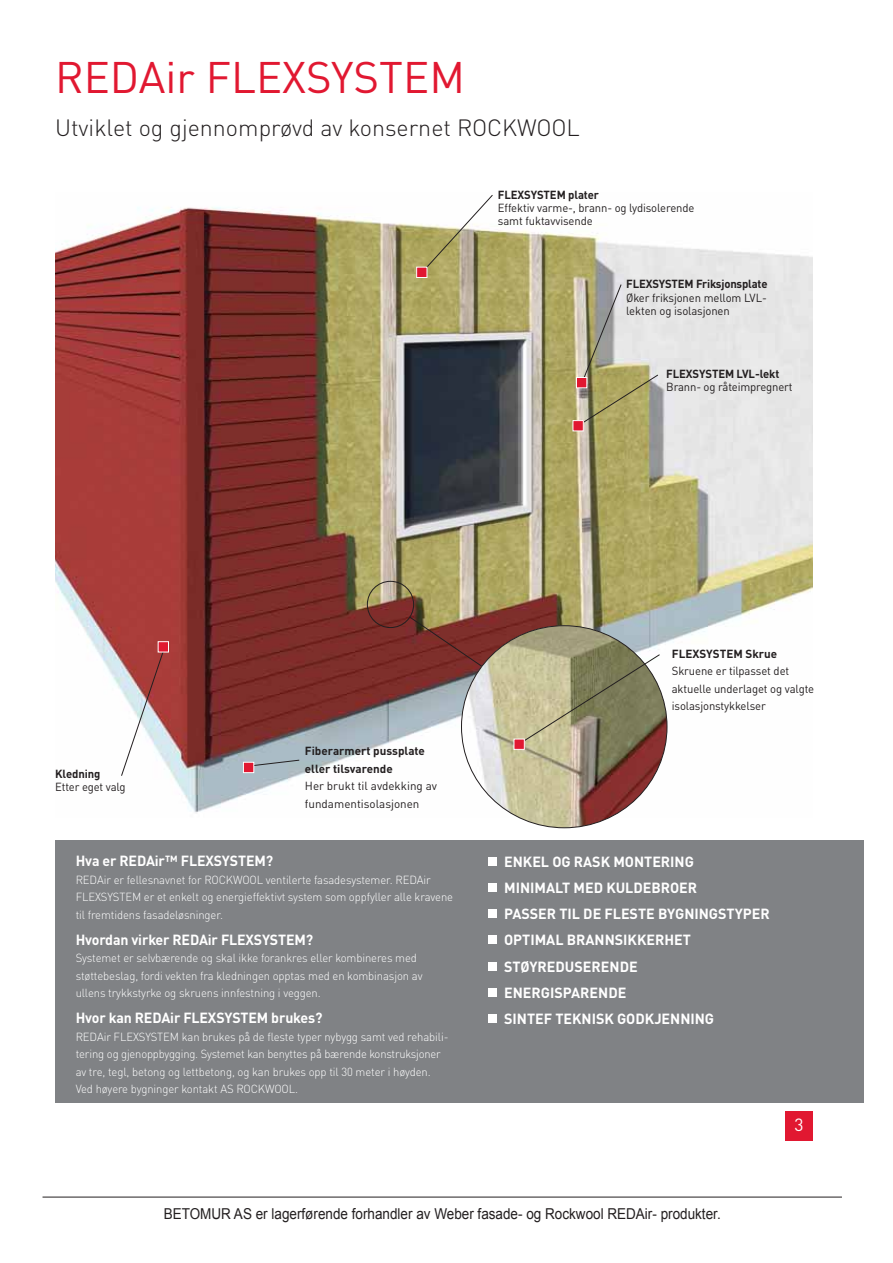
<style>
.page{position:relative;width:893px;height:1263px;background:#fff}
.page>*{position:absolute;margin:0;border:0;box-sizing:border-box;transform-origin:0 0}
.t1{font:43.65px "DINOT";color:#e11831}
.t2{font:300 23.25px "DINOT";color:#231f20}
.t3{font:17.4px "DINOT";color:#fff}
.t4{font:15px "Arial";color:#231f20;scale:.9 1}
.t5{font:700 14.55px/26.2px "DINOT";color:#fff}
.t6{font:300 11.7px/17.4px "DINOT";letter-spacing:-.01em;color:#fff}
.t7{font:11.7px/13px "DINOT";letter-spacing:-.01em;color:#231f20}
.s1{font-weight:700}
</style>
<div class="page">
<hr style="left:43px;top:1197px;width:799px;height:1px;background:#231f20">
<div style="left:786px;top:1111px;width:27px;height:29px;background:#e11831"></div>
<img style="left:55px;top:207px;width:758px;height:606px">
<div style="left:55px;top:840px;width:808px;height:262px;background:#808285"></div>
<div style="left:488px;top:857px;width:8px;height:8px;background:#fff"></div>
<div style="left:488px;top:883px;width:8px;height:8px;background:#fff"></div>
<div style="left:488px;top:909px;width:8px;height:9px;background:#fff"></div>
<div style="left:488px;top:936px;width:8px;height:8px;background:#fff"></div>
<div style="left:488px;top:962px;width:8px;height:8px;background:#fff"></div>
<div style="left:488px;top:988px;width:8px;height:8px;background:#fff"></div>
<div style="left:488px;top:1014px;width:8px;height:8px;background:#fff"></div>
<svg style="left:420px;top:195px;width:73px;height:79px"></svg>
<svg style="left:121px;top:646px;width:44px;height:130px"></svg>
<div style="left:158px;top:642px;width:10px;height:10px;background:#e11831"></div>
<div style="left:158px;top:641px;width:11px;height:11px;border:1px solid #fff"></div>
<div style="left:417px;top:267px;width:10px;height:10px;background:#e11831"></div>
<div style="left:416px;top:267px;width:11px;height:11px;border:1px solid #fff"></div>
<div style="left:367px;top:581px;width:47px;height:47px;border:1px solid #231f20;border-radius:50%"></div>
<img style="left:461px;top:626px;width:206px;height:202px">
<svg style="left:409px;top:616px;width:251px;height:129px;background:#a1917d"></svg>
<div style="left:514px;top:739px;width:10px;height:10px;background:#e11831"></div>
<div style="left:514px;top:739px;width:11px;height:11px;border:1px solid #fff"></div>
<svg style="left:248px;top:760px;width:52px;height:6px"></svg>
<div style="left:243px;top:762px;width:11px;height:11px;background:#e11831"></div>
<div style="left:243px;top:762px;width:11px;height:11px;border:1px solid #fff"></div>
<svg style="left:577px;top:284px;width:81px;height:143px;background:#bbb69c"></svg>
<div style="left:573px;top:421px;width:10px;height:10px;background:#e11831"></div>
<div style="left:573px;top:420px;width:11px;height:11px;border:1px solid #fff"></div>
<p class="t1" style="left:55px;top:50px;width:411px">REDAir FLEXSYSTEM</p>
<p class="t2" style="left:55px;top:113px;width:526px">Utviklet og gjennomprøvd av konsernet ROCKWOOL</p>
<p class="t7" style="left:498px;top:188px;width:198px"><span class="s1">FLEXSYSTEM plater<br></span>Effektiv varme-, brann- og lydisolerende samt fuktavvisende</p>
<p class="t7" style="left:626px;top:277px;width:143px;text-align:justify"><span class="s1">FLEXSYSTEM Friksjonsplate </span>Øker friksjonen mellom LVL&shy;lekten og isolasjonen</p>
<p class="t7" style="left:666px;top:367px;width:128px"><span class="s1">FLEXSYSTEM LVL-lekt<br></span>Brann- og råteimpregnert</p>
<p class="t7" style="left:55px;top:767px;width:72px"><span class="s1">Kledning<br></span>Etter eget valg</p>
<p class="t7" style="left:305px;top:742px;width:134px;line-height:17.4px"><span class="s1">Fiberarmert pussplate eller tilsvarende<br></span>Her brukt til avdekking av fundamentisolasjonen</p>
<p class="t5" style="left:76px;top:847px;width:199px">Hva er REDAir™ FLEXSYSTEM?</p>
<p class="t6" style="left:76px;top:871px;width:379px">REDAir er fellesnavnet for ROCKWOOL ventilerte fasadesystemer. REDAir<br>FLEXSYSTEM er et enkelt og energieffektivt system som oppfyller alle kravene til fremtidens fasadeløsninger.</p>
<p class="t5" style="left:76px;top:926px;width:239px">Hvordan virker REDAir FLEXSYSTEM?</p>
<p class="t6" style="left:76px;top:949px;width:348px">Systemet er selvbærende og skal ikke forankres eller kombineres med støttebeslag, fordi vekten fra kledningen opptas med en kombinasjon av ullens trykkstyrke og skruens innfestning i veggen.</p>
<p class="t5" style="left:76px;top:1005px;width:248px">Hvor kan REDAir FLEXSYSTEM brukes?</p>
<p class="t6" style="left:76px;top:1028px;width:374px">REDAir FLEXSYSTEM kan brukes på de fleste typer nybygg samt ved rehabili&shy;tering og gjenoppbygging. Systemet kan benyttes på bærende konstruksjoner av tre, tegl, betong og lettbetong, og kan brukes opp til 30 meter i høyden.<br>Ved høyere bygninger kontakt AS ROCKWOOL.</p>
<p class="t7" style="left:672px;top:645px;width:144px;line-height:17.4px"><span class="s1">FLEXSYSTEM Skrue<br></span>Skruene er tilpasset det aktuelle underlaget og valgte isolasjonstykkelser</p>
<p class="t5" style="left:504px;top:848px;width:267px">ENKEL OG RASK MONTERING<br>MINIMALT MED KULDEBROER<br>PASSER TIL DE FLESTE BYGNINGSTYPER<br>OPTIMAL BRANNSIKKERHET<br>STØYREDUSERENDE<br>ENERGISPARENDE<br>SINTEF TEKNISK GODKJENNING</p>
<p class="t3" style="left:794px;top:1114px;width:11px">3</p>
<p class="t4" style="left:164px;top:1203px;width:620px">BETOMUR AS er lagerførende forhandler av Weber fasade- og Rockwool REDAir- produkter.</p>
</div>
